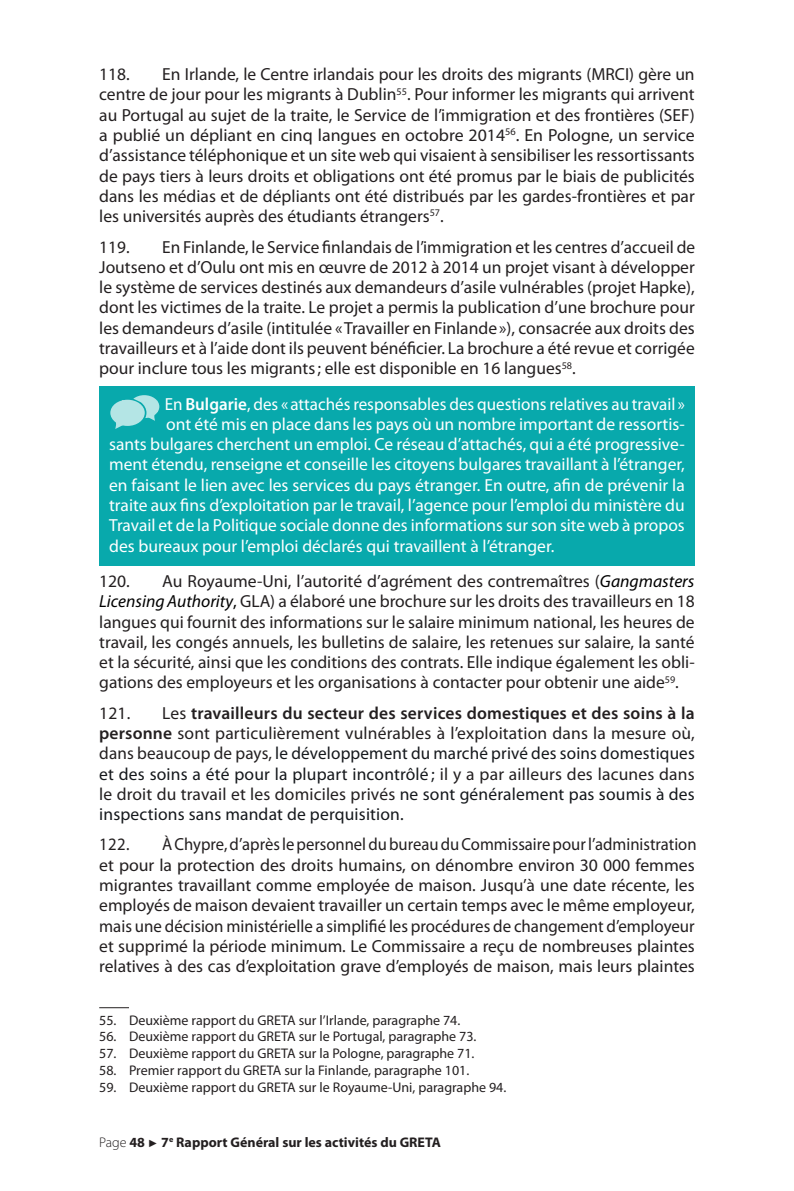
<style>
.page{position:relative;width:794px;height:1191px;background:#fff}
.page>*{position:absolute;margin:0;border:0;box-sizing:border-box;transform-origin:0 0}
.t1{font:17.5px/20.3px "Myriad Pro";color:#231f20;text-align:justify}
.t2{font:17.5px "Myriad Pro";color:#fff}
.t3{font:17.5px/20.3px "Myriad Pro";color:#231f20;text-align:justify;scale:.95 1}
.t4{font:17.5px/20.3px "Myriad Pro";letter-spacing:.01em;color:#15181c;text-align:justify}
.t5{font:14px "Myriad Pro";color:#231f20}
.t6{font:700 14px "Myriad Pro";color:#231f20}
.s1{font-weight:600}
.s2{font-style:italic;color:#000001}
.s3{color:#000001}
.s4{color:#231f20}
.s5{font-weight:600;color:#231f20}
.s6{font-weight:300}
.s7{font-family:"Arial";font-weight:400;font-size:10.5px}
</style>
<div class="page">
<div style="left:99px;top:386px;width:595px;height:180px;background:#08a9ac"></div>
<svg style="left:110px;top:395px;width:49px;height:34px"></svg>
<hr style="left:99px;top:1007px;width:30px;height:1px;background:#231f20">
<p class="t1" style="left:99px;top:64px;width:597px;text-indent:63px">En Irlande, le Centre irlandais pour les droits des migrants (MRCI) gère un centre de jour pour les migrants à Dublin<sup>55</sup>. Pour informer les migrants qui arrivent au Portugal au sujet de la traite, le Service de l’immigration et des frontières (SEF) a publié un dépliant en cinq langues en octobre 2014<sup>56</sup>. En Pologne, un service d’assistance téléphonique et un site web qui visaient à sensibiliser les ressortissants de pays tiers à leurs droits et obligations ont été promus par le biais de publicités dans les médias et de dépliants ont été distribués par les gardes-frontières et par les universités auprès des étudiants étrangers<sup>57</sup>.</p>
<p class="t1" style="left:99px;top:236px;width:32px">119.</p>
<p class="t1" style="left:99px;top:64px;width:32px">118.</p>
<p class="t1" style="left:99px;top:236px;width:597px;text-indent:63px">En Finlande, le Service finlandais de l’immigration et les centres d’accueil de Joutseno et d’Oulu ont mis en œuvre de 2012 à 2014 un projet visant à développer le système de services destinés aux demandeurs d’asile vulnérables (projet Hapke), dont les victimes de la traite. Le projet a permis la publication d’une brochure pour les demandeurs d’asile (intitulée «Travailler en Finlande »), consacrée aux droits des travailleurs et à l’aide dont ils peuvent bénéficier. La brochure a été revue et corrigée pour inclure tous les migrants; elle est disponible en 16 langues<sup>58</sup>.</p>
<p class="t2" style="left:165px;top:393px;width:521px">En <span class="s1">Bulgarie</span>, des « attachés responsables des questions relatives au travail »</p>
<p class="t2" style="left:166px;top:413px;width:520px">ont été mis en place dans les pays où un nombre important de ressortis-</p>
<p class="t2" style="left:109px;top:433px;width:577px">sants bulgares cherchent un emploi. Ce réseau d’attachés, qui a été progressive-</p>
<p class="t2" style="left:109px;top:454px;width:577px">ment étendu, renseigne et conseille les citoyens bulgares travaillant à l’étranger,</p>
<p class="t2" style="left:109px;top:474px;width:577px">en faisant le lien avec les services du pays étranger. En outre, afin de prévenir la</p>
<p class="t2" style="left:109px;top:494px;width:577px">traite aux fins d’exploitation par le travail, l’agence pour l’emploi du ministère du</p>
<p class="t2" style="left:109px;top:515px;width:577px">Travail et de la Politique sociale donne des informations sur son site web à propos</p>
<p class="t2" style="left:109px;top:535px;width:447px">des bureaux pour l’emploi déclarés qui travaillent à l’étranger.</p>
<p class="t1" style="left:99px;top:570px;width:32px">120.</p>
<p class="t1" style="left:99px;top:570px;width:597px;text-indent:63px">Au Royaume-Uni, l’autorité d’agrément des contremaîtres (<span class="s2">Gangmasters Licensing Authority</span><span class="s3">,</span> GLA) a élaboré une brochure sur les droits des travailleurs en 18 langues qui fournit des informations sur le salaire minimum national, les heures de travail, les congés annuels, les bulletins de salaire, les retenues sur salaire, la santé et la sécurité, ainsi que les conditions des contrats. Elle indique également les obli&shy;gations des employeurs et les organisations à contacter pour obtenir une aide<sup>59</sup>.</p>
<p class="t1" style="left:99px;top:702px;width:33px">121.</p>
<p class="t4" style="left:99px;top:702px;width:597px;text-indent:63px"><span class="s4">Les</span> <span class="s5">travailleurs du secteur des services domestiques et des soins à la personne</span> <span class="s4">sont particulièrement vulnérables à l’exploitation dans la mesure où, dans beaucoup de pays,</span> le développement du marché privé des soins domestiques et des soins a été pour la plupart incontrôlé ; <span class="s4">il y a par ailleurs des lacunes dans le droit du travail et les domiciles privés</span> ne sont généralement pas soumis à des inspections sans mandat de perquisition.</p>
<p class="t3" style="left:99px;top:834px;width:33px">122.</p>
<p class="t3" style="left:99px;top:834px;width:630px;text-indent:63px">À Chypre, d’après le personnel du bureau du Commissaire pour l’administration et pour la protection des droits humains, on dénombre environ 30 000 femmes migrantes travaillant comme employée de maison. Jusqu’à une date récente, les employés de maison devaient travailler un certain temps avec le même employeur, mais une décision ministérielle a simplifié les procédures de changement d’employeur et supprimé la période minimum. Le Commissaire a reçu de nombreuses plaintes relatives à des cas d’exploitation grave d’employés de maison, mais leurs plaintes</p>
<p class="t5" style="left:99px;top:1011px;width:362px">55. Deuxième rapport du GRETA sur l’Irlande, paragraphe 74.</p>
<p class="t5" style="left:99px;top:1028px;width:379px">56. Deuxième rapport du GRETA sur le Portugal, paragraphe 73.</p>
<p class="t5" style="left:99px;top:1044px;width:377px">57. Deuxième rapport du GRETA sur la Pologne, paragraphe 71.</p>
<p class="t5" style="left:99px;top:1061px;width:371px">58. Premier rapport du GRETA sur la Finlande, paragraphe 101.</p>
<p class="t5" style="left:99px;top:1078px;width:408px">59. Deuxième rapport du GRETA sur le Royaume-Uni, paragraphe 94.</p>
<p class="t6" style="left:99px;top:1132px;width:343px"><span class="s6">Page</span> 48 <span class="s7">►</span> 7<sup>e</sup> Rapport Général sur les activités du GRETA</p>
</div>
